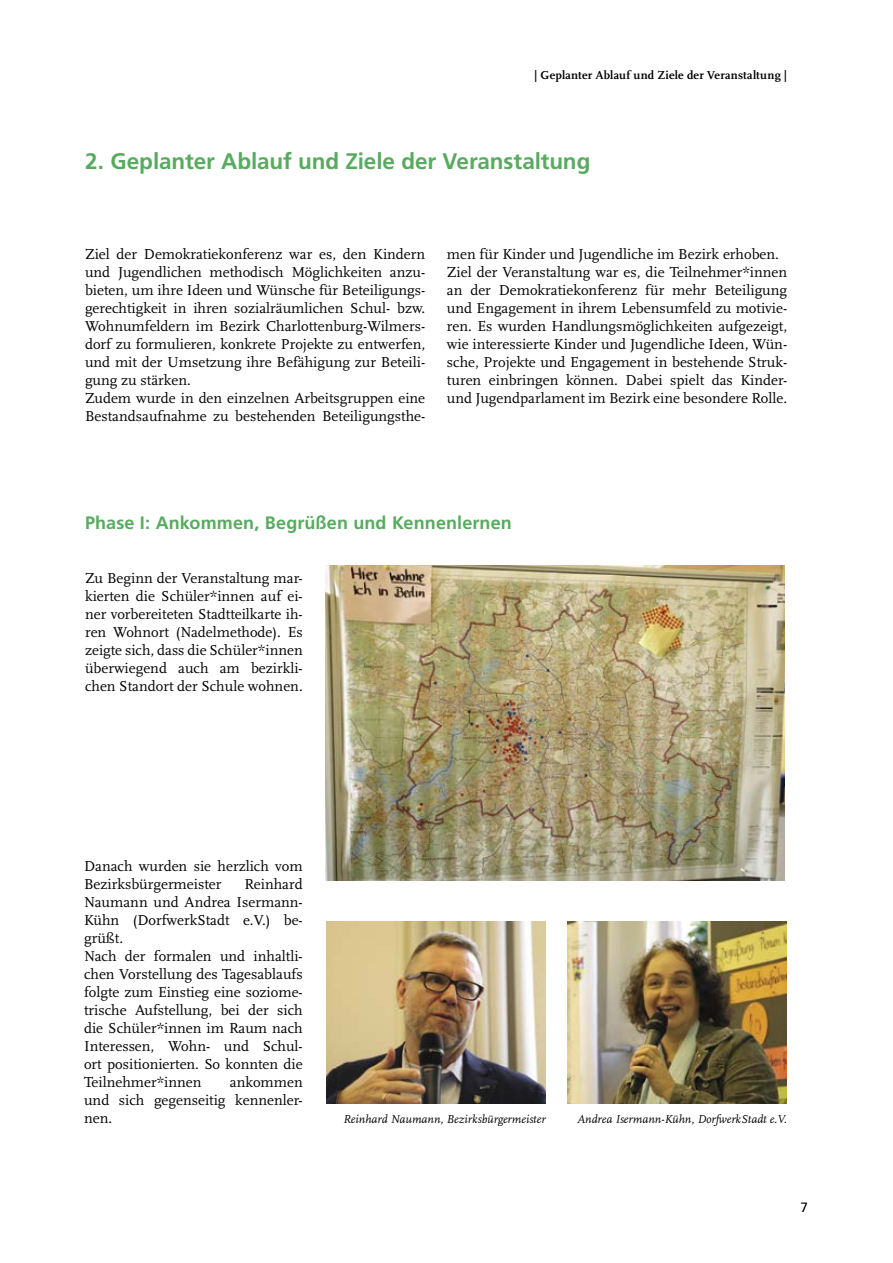
<style>
.page{position:relative;width:893px;height:1263px;background:#fff}
.page>*{position:absolute;margin:0;border:0;box-sizing:border-box;transform-origin:0 0}
.t1{font:700 22.5px "Frutiger";letter-spacing:-.005em;color:#57ab5e}
.t2{font:700 18px "Frutiger";letter-spacing:.01em;color:#57ab5e}
.t3{font:15px/18px "Scala Pro";color:#000}
.t4{font:13.5px "Frutiger";color:#000}
.t5{font:italic 12px "Scala Pro";color:#000}
.t6{font:700 12px "Scala Pro";letter-spacing:.02em;color:#000}
.s1{font-family:"Frutiger";font-stretch:condensed}
</style>
<div class="page">
<img style="left:326px;top:565px;width:459px;height:316px">
<img style="left:326px;top:922px;width:220px;height:181px">
<img style="left:567px;top:922px;width:219px;height:181px">
<p class="t6" style="left:534px;top:67px;width:254px"><span class="s1">|</span> Geplanter Ablauf und Ziele der Veranstaltung <span class="s1">|</span></p>
<h1 class="t1" style="left:85px;top:147px;width:507px">2. Geplanter Ablauf und Ziele der Veranstaltung</h1>
<p class="t3" style="left:85px;top:245px;width:342px">Ziel der Demokratiekonferenz war es, den Kindern und Jugendlichen methodisch Möglichkeiten anzu&shy;bieten, um ihre Ideen und Wünsche für Beteiligungs&shy;gerechtigkeit in ihren sozialräumlichen Schul- bzw.<br>Wohnumfeldern im Bezirk Charlottenburg-Wilmers&shy;dorf zu formulieren, konkrete Projekte zu entwerfen, und mit der Umsetzung ihre Befähigung zur Beteili&shy;gung zu stärken.<br>Zudem wurde in den einzelnen Arbeitsgruppen eine Bestandsaufnahme zu bestehenden Beteiligungsthe-</p>
<p class="t3" style="left:447px;top:245px;width:342px">men für Kinder und Jugendliche im Bezirk erhoben.<br>Ziel der Veranstaltung war es, die Teilnehmer*innen an der Demokratiekonferenz für mehr Beteiligung und Engagement in ihrem Lebensumfeld zu motivie&shy;ren. Es wurden Handlungsmöglichkeiten aufgezeigt, wie interessierte Kinder und Jugendliche Ideen, Wün&shy;sche, Projekte und Engagement in bestehende Struk&shy;turen einbringen können. Dabei spielt das Kinder&shy;und Jugendparlament im Bezirk eine besondere Rolle.</p>
<p class="t2" style="left:85px;top:512px;width:428px">Phase I: Ankommen, Begrüßen und Kennenlernen</p>
<p class="t3" style="left:85px;top:569px;width:219px;text-align:justify">Zu Beginn der Veranstaltung mar&shy;kierten die Schüler*innen auf ei&shy;ner vorbereiteten Stadtteilkarte ih&shy;ren Wohnort (Nadelmethode). Es zeigte sich, dass die Schüler*innen überwiegend auch am bezirkli&shy;chen Standort der Schule wohnen.</p>
<p class="t3" style="left:84px;top:857px;width:220px">Danach wurden sie herzlich vom<br>Bezirksbürgermeister</p>
<p class="t3" style="left:84px;top:875px;width:220px;text-indent:160px">Reinhard<br>Naumann und Andrea Isermann-<br>Kühn (DorfwerkStadt e.V.) be&shy;grüßt.<br>Nach der formalen und inhaltli&shy;chen Vorstellung des Tagesablaufs folgte zum Einstieg eine soziome&shy;trische Aufstellung, bei der sich die Schüler*innen im Raum nach<br>Interessen, Wohn- und Schul&shy;ort positionierten. So konnten die<br>Teilnehmer*innen</p>
<p class="t3" style="left:84px;top:1073px;width:220px;text-align:justify;text-indent:146px">ankommen und sich gegenseitig kennenler&shy;nen.</p>
<p class="t5" style="left:343px;top:1111px;width:204px">Reinhard Naumann, Bezirksbürgermeister</p>
<p class="t5" style="left:577px;top:1111px;width:211px">Andrea Isermann-Kühn, DorfwerkStadt e.V.</p>
<p class="t4" style="left:800px;top:1199px;width:9px">7</p>
</div>
